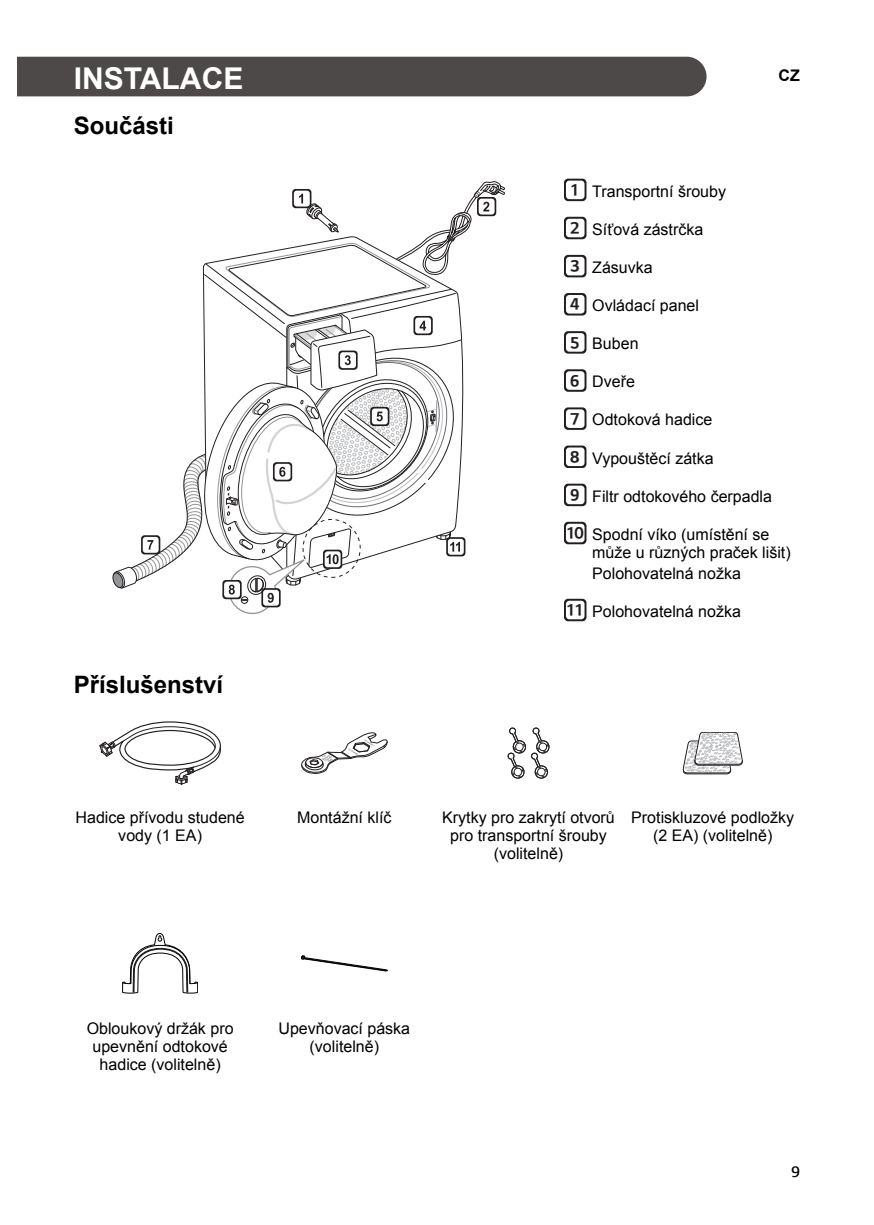
<style>
.page{position:relative;width:874px;height:1225px;background:#fff}
.page>*{position:absolute;margin:0;border:0;box-sizing:border-box;transform-origin:0 0}
.t1{font:700 30px "Arial";color:#fff}
.t2{font:700 24px "Arial";color:#000}
.t3{font:16px/18px "Arial";color:#000;text-align:center}
.t4{font:700 16px "Arial";color:#000}
.t5{font:300 16px "LG Smart";color:#000}
.t6{font:15.8px "LG Sm Hotf B KS Cms UHC H";color:#231f20;scale:.95 1}
</style>
<div class="page">
<div style="left:17px;top:57px;width:689px;height:39px;background:#4c4948"></div>
<svg style="left:113px;top:181px;width:391px;height:433px"></svg>
<svg style="left:563px;top:179px;width:23px;height:22px"></svg>
<div style="left:565px;top:181px;width:19px;height:18px;background:#fff;border-radius:3px"></div>
<svg style="left:563px;top:217px;width:23px;height:22px"></svg>
<div style="left:565px;top:219px;width:19px;height:18px;background:#fff;border-radius:3px"></div>
<svg style="left:563px;top:255px;width:23px;height:22px"></svg>
<div style="left:565px;top:257px;width:19px;height:18px;background:#fff;border-radius:3px"></div>
<svg style="left:563px;top:293px;width:23px;height:22px"></svg>
<div style="left:565px;top:295px;width:19px;height:18px;background:#fff;border-radius:3px"></div>
<svg style="left:563px;top:331px;width:23px;height:22px"></svg>
<div style="left:565px;top:333px;width:19px;height:19px;background:#fff;border-radius:3px"></div>
<svg style="left:563px;top:369px;width:23px;height:23px"></svg>
<div style="left:565px;top:371px;width:19px;height:19px;background:#fff;border-radius:3px"></div>
<svg style="left:563px;top:407px;width:23px;height:23px"></svg>
<div style="left:565px;top:409px;width:19px;height:19px;background:#fff;border-radius:3px"></div>
<svg style="left:563px;top:445px;width:23px;height:23px"></svg>
<div style="left:565px;top:447px;width:19px;height:19px;background:#fff;border-radius:3px"></div>
<svg style="left:563px;top:484px;width:23px;height:22px"></svg>
<div style="left:565px;top:485px;width:19px;height:19px;background:#fff;border-radius:3px"></div>
<svg style="left:563px;top:522px;width:23px;height:22px"></svg>
<div style="left:565px;top:524px;width:19px;height:18px;background:#fff;border-radius:3px"></div>
<svg style="left:563px;top:599px;width:23px;height:22px"></svg>
<div style="left:565px;top:601px;width:19px;height:18px;background:#fff;border-radius:3px"></div>
<svg style="left:99px;top:721px;width:122px;height:63px"></svg>
<svg style="left:301px;top:732px;width:86px;height:41px"></svg>
<svg style="left:507px;top:728px;width:42px;height:50px"></svg>
<svg style="left:682px;top:732px;width:60px;height:42px"></svg>
<svg style="left:122px;top:933px;width:76px;height:60px"></svg>
<svg style="left:301px;top:955px;width:86px;height:16px"></svg>
<h1 class="t1" style="left:74px;top:57px;width:171px">INSTALACE</h1>
<p class="t4" style="left:778px;top:64px;width:23px">CZ</p>
<h2 class="t2" style="left:74px;top:109px;width:102px">Součásti</h2>
<h2 class="t2" style="left:74px;top:668px;width:151px">Příslušenství</h2>
<p class="t6" style="left:570px;top:182px;width:11px">1</p>
<p class="t6" style="left:570px;top:221px;width:11px">2</p>
<p class="t6" style="left:570px;top:259px;width:11px">3</p>
<p class="t6" style="left:570px;top:297px;width:11px">4</p>
<p class="t6" style="left:570px;top:335px;width:11px">5</p>
<p class="t6" style="left:570px;top:373px;width:11px">6</p>
<p class="t6" style="left:570px;top:411px;width:11px">7</p>
<p class="t6" style="left:570px;top:449px;width:11px">8</p>
<p class="t6" style="left:570px;top:487px;width:11px">9</p>
<p class="t6" style="left:565px;top:526px;width:20px">10</p>
<p class="t6" style="left:565px;top:602px;width:20px">11</p>
<p class="t3" style="left:592px;top:182px;width:135px">Transportní šrouby</p>
<p class="t3" style="left:592px;top:220px;width:112px">Síťová zástrčka</p>
<p class="t3" style="left:592px;top:258px;width:62px">Zásuvka</p>
<p class="t3" style="left:592px;top:296px;width:108px">Ovládací panel</p>
<p class="t3" style="left:592px;top:334px;width:48px">Buben</p>
<p class="t3" style="left:592px;top:372px;width:44px">Dveře</p>
<p class="t3" style="left:592px;top:411px;width:122px">Odtoková hadice</p>
<p class="t3" style="left:592px;top:449px;width:123px">Vypouštěcí zátka</p>
<p class="t3" style="left:592px;top:487px;width:181px">Filtr odtokového čerpadla</p>
<p class="t3" style="left:592px;top:525px;width:200px;text-align:left">Spodní víko (umístění se může u různých praček lišit)</p>
<p class="t3" style="left:592px;top:564px;width:150px">Polohovatelná nožka</p>
<p class="t3" style="left:592px;top:602px;width:150px">Polohovatelná nožka</p>
<p class="t3" style="left:76px;top:808px;width:170px">Hadice přívodu studené vody (1 EA)</p>
<p class="t3" style="left:297px;top:808px;width:96px">Montážní klíč</p>
<p class="t3" style="left:442px;top:808px;width:174px">Krytky pro zakrytí otvorů pro transportní šrouby (volitelně)</p>
<p class="t3" style="left:631px;top:808px;width:164px">Protiskluzové podložky (2 EA) (volitelně)</p>
<p class="t3" style="left:87px;top:1019px;width:148px">Obloukový držák pro upevnění odtokové hadice (volitelně)</p>
<p class="t3" style="left:278px;top:1019px;width:133px">Upevňovací páska (volitelně)</p>
<p class="t5" style="left:790px;top:1162px;width:11px">9</p>
</div>
